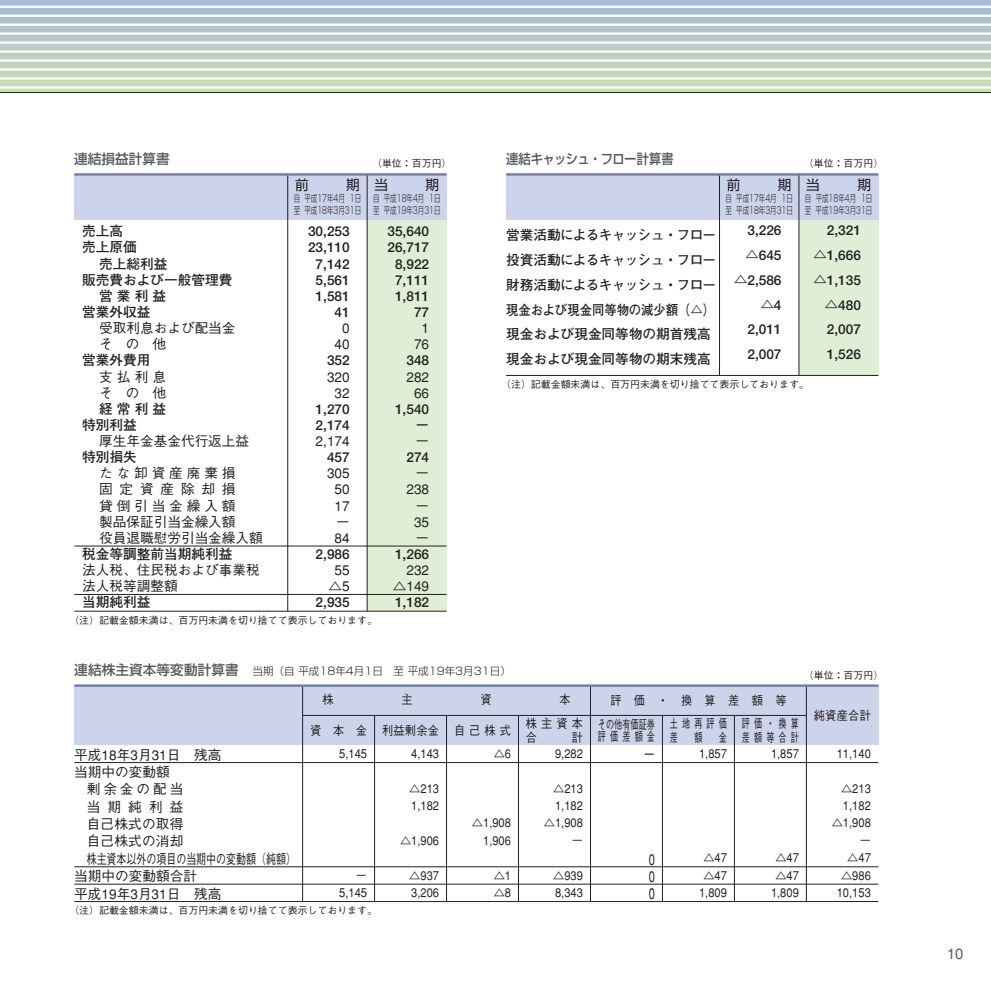
<style>
.page{position:relative;width:991px;height:991px;background:#fff}
.page>*{position:absolute;margin:0;border:0;box-sizing:border-box;transform-origin:0 0}
.t1{font:500 15.4px/17.3px "Gothic BBB";color:#231f20;text-align:justify;scale:.73 1}
.t2{font:500 14.88px "Gothic BBB";color:#57585a}
.t3{font:700 13.65px/24.8px "Futo Go B101";color:#231f20;text-align:right}
.t4{font:500 13.65px/16.1px "Gothic BBB";color:#231f20;text-align:center}
.t5{font:500 13.65px/16.1px "Gothic BBB";letter-spacing:.14em;color:#231f20}
.t6{font:500 13.65px "Gothic BBB";color:#231f20;scale:.73 1}
.t7{font:13.65px "Shin Go";color:#231f20}
.t8{font:500 13.65px "Shin Go";color:#57585a;scale:.9 1}
.t9{font:700 13.65px/16.1px "Futo Go B101";letter-spacing:.15em;color:#231f20}
.t10{font:500 13.65px "Shin Go";color:#57585a}
.t11{font:500 12.42px/17.3px "Gothic BBB";color:#231f20;scale:.9 1}
.t12{font:500 12.42px/12.4px "Gothic BBB";color:#231f20;scale:.65 1}
.t13{font:500 12.42px/22.4px "Gothic BBB";letter-spacing:1.11em;color:#231f20;text-align:center;scale:.9 1}
.t14{font:500 12.42px/22.9px "Gothic BBB";letter-spacing:.025em;color:#231f20;scale:.9 1}
.t15{font:500 12.42px/14.9px "Gothic BBB";letter-spacing:.52em;color:#231f20;scale:.65 1}
.t16{font:300 10.5px "Shin Go";color:#231f20}
.t17{font:500 9.97px "Gothic BBB";color:#231f20}
.t18{font:300 9.97px/11.7px "Shin Go";color:#231f20;scale:.65 1}
.s1{font-weight:500;font-size:13.65px;color:#57585a}
</style>
<div class="page">
<svg style="left:0;top:0;width:990px;height:92px"></svg>
<hr style="left:0;top:92px;width:990px;height:1px;background:#231f20">
<div style="left:799px;top:174px;width:79px;height:201px;background:#dfeed4"></div>
<div style="left:367px;top:174px;width:79px;height:437px;background:#dfeed4"></div>
<div style="left:74px;top:174px;width:372px;height:46px;background:#ccd4eb"></div>
<div style="left:506px;top:174px;width:372px;height:46px;background:#ccd4eb"></div>
<hr style="left:506px;top:375px;width:372px;height:1px;background:#231f20">
<div style="left:74px;top:685px;width:804px;height:60px;background:#ccd4eb"></div>
<hr style="left:302px;top:715px;width:504px;height:1px;background:#231f20">
<hr style="left:74px;top:762px;width:804px;height:1px;background:#231f20">
<hr style="left:74px;top:866px;width:804px;height:1px;background:#231f20">
<hr style="left:74px;top:883px;width:804px;height:1px;background:#231f20">
<hr style="left:74px;top:901px;width:804px;height:1px;background:#231f20">
<hr style="left:302px;top:685px;width:1px;height:216px;background:#231f20">
<hr style="left:806px;top:685px;width:1px;height:216px;background:#231f20">
<hr style="left:374px;top:715px;width:1px;height:186px;background:#231f20">
<hr style="left:446px;top:715px;width:1px;height:186px;background:#231f20">
<hr style="left:518px;top:715px;width:1px;height:186px;background:#231f20">
<hr style="left:590px;top:685px;width:1px;height:216px;background:#231f20">
<hr style="left:662px;top:715px;width:1px;height:186px;background:#231f20">
<hr style="left:734px;top:715px;width:1px;height:186px;background:#231f20">
<hr style="left:367px;top:174px;width:1px;height:437px;background:#231f20">
<hr style="left:287px;top:174px;width:1px;height:437px;background:#231f20">
<hr style="left:719px;top:174px;width:1px;height:201px;background:#231f20">
<hr style="left:798px;top:174px;width:1px;height:201px;background:#231f20">
<hr style="left:74px;top:173px;width:372px;height:3px;background:#737faf">
<hr style="left:506px;top:173px;width:372px;height:3px;background:#737faf">
<hr style="left:74px;top:684px;width:804px;height:3px;background:#737faf">
<hr style="left:74px;top:611px;width:372px;height:1px;background:#231f20">
<hr style="left:74px;top:594px;width:372px;height:1px;background:#231f20">
<hr style="left:74px;top:545px;width:372px;height:1px;background:#231f20">
<p class="t10" style="left:74px;top:154px;width:97px">連結損益計算書</p>
<p class="t17" style="left:372px;top:160px;width:81px">（単位：百万円）</p>
<p class="t7" style="left:295px;top:180px;width:66px">前　　期</p>
<p class="t18" style="left:294px;top:194px;width:105px">自 平成17年4月 1日至 平成18年3月31日</p>
<p class="t7" style="left:374px;top:180px;width:66px">当　　期</p>
<p class="t18" style="left:373px;top:194px;width:105px">自 平成18年4月 1日至 平成19年3月31日</p>
<p class="t3" style="left:82px;top:220px;width:42px">売上高</p>
<p class="t3" style="left:82px;top:236px;width:56px">売上原価</p>
<p class="t3" style="left:99px;top:252px;width:70px">売上総利益</p>
<p class="t3" style="left:82px;top:269px;width:152px">販売費および一般管理費</p>
<p class="t3" style="left:99px;top:285px;width:68px">営業利益</p>
<p class="t3" style="left:82px;top:301px;width:70px">営業外収益</p>
<p class="t4" style="left:99px;top:322px;width:138px;text-align:left">受取利息および配当金その他</p>
<p class="t3" style="left:82px;top:349px;width:70px">営業外費用</p>
<p class="t4" style="left:99px;top:370px;width:68px;text-align:left">支払利息その他</p>
<p class="t9" style="left:82px;top:402px;width:85px;text-indent:17px">経常利益特別利益</p>
<p class="t4" style="left:99px;top:434px;width:152px">厚生年金基金代行返上益</p>
<p class="t3" style="left:82px;top:446px;width:56px">特別損失</p>
<p class="t5" style="left:99px;top:467px;width:165px">たな卸資産廃棄損<br>固定資産除却損<br>貸倒引当金繰入額<br>製品保証引当金繰入額<br>役員退職慰労引当金繰入額</p>
<p class="t3" style="left:82px;top:543px;width:152px">税金等調整前当期純利益</p>
<p class="t4" style="left:82px;top:563px;width:179px;text-align:left">法人税、住民税および事業税法人税等調整額</p>
<p class="t3" style="left:82px;top:591px;width:70px">当期純利益</p>
<p class="t3" style="left:308px;top:225px;width:43px;line-height:16.1px">30,253<br>23,110<br>7,142<br>5,561<br>1,581<br>41</p>
<p class="t4" style="left:334px;top:322px;width:17px">0<br>40</p>
<p class="t3" style="left:327px;top:349px;width:24px">352</p>
<p class="t4" style="left:327px;top:370px;width:24px">320<br>32</p>
<p class="t3" style="left:315px;top:402px;width:36px;line-height:16.1px;text-align:left">1,270<br>2,174</p>
<p class="t4" style="left:315px;top:434px;width:36px">2,174</p>
<p class="t3" style="left:327px;top:446px;width:24px">457</p>
<p class="t4" style="left:334px;top:467px;width:17px;text-align:justify;text-indent:-8px">305<br>50<br>17－84</p>
<p class="t3" style="left:315px;top:543px;width:36px">2,986</p>
<p class="t4" style="left:328px;top:563px;width:23px">55 △5</p>
<p class="t3" style="left:315px;top:591px;width:36px">2,935</p>
<p class="t17" style="left:69px;top:616px;width:309px">（注）記載金額未満は、百万円未満を切り捨てて表示しております。</p>
<p class="t3" style="left:387px;top:225px;width:43px;line-height:16.1px">35,640<br>26,717<br>8,922<br>7,111<br>1,811<br>77</p>
<p class="t4" style="left:414px;top:322px;width:17px">1<br>76</p>
<p class="t3" style="left:406px;top:349px;width:24px">348</p>
<p class="t4" style="left:406px;top:370px;width:24px">282<br>66</p>
<p class="t3" style="left:395px;top:402px;width:36px;line-height:16.1px">1,540－</p>
<p class="t4" style="left:415px;top:434px;width:15px">－</p>
<p class="t3" style="left:406px;top:446px;width:24px">274</p>
<p class="t4" style="left:406px;top:467px;width:24px;text-align:right">－<br>238－<br>35－</p>
<p class="t3" style="left:395px;top:543px;width:36px">1,266</p>
<p class="t4" style="left:393px;top:563px;width:38px;text-align:right">232 △149</p>
<p class="t3" style="left:395px;top:591px;width:36px">1,182</p>
<p class="t8" style="left:506px;top:154px;width:188px">連結キャッシュ・フロー計算書</p>
<p class="t17" style="left:803px;top:160px;width:81px">（単位：百万円）</p>
<p class="t7" style="left:726px;top:180px;width:66px">前　　期</p>
<p class="t18" style="left:725px;top:194px;width:105px">自 平成17年4月 1日至 平成18年3月31日</p>
<p class="t7" style="left:806px;top:180px;width:66px">当　　期</p>
<p class="t18" style="left:804px;top:194px;width:105px">自 平成18年4月 1日至 平成19年3月31日</p>
<p class="t3" style="left:506px;top:224px;width:212px;text-align:left">営業活動によるキャッシュ・フロ－投資活動によるキャッシュ・フロ－財務活動によるキャッシュ・フロ－現金および現金同等物の減少額（△）現金および現金同等物の期首残高現金および現金同等物の期末残高</p>
<p class="t3" style="left:733px;top:219px;width:49px">3,226 △645 △2,586 △4<br>2,011<br>2,007</p>
<p class="t3" style="left:813px;top:219px;width:49px">2,321 △1,666 △1,135 △480<br>2,007<br>1,526</p>
<p class="t17" style="left:501px;top:380px;width:309px">（注）記載金額未満は、百万円未満を切り捨てて表示しております。</p>
<p class="t16" style="left:74px;top:667px;width:438px"><span class="s1">連結株主資本等変動計算書　</span>当期（自平成18年4月1日　至平成19年3月31日）</p>
<p class="t17" style="left:803px;top:671px;width:81px">（単位：百万円）</p>
<p class="t4" style="left:74px;top:748px;width:149px">平成18年3月31日　残高</p>
<p class="t4" style="left:74px;top:765px;width:97px">当期中の変動額</p>
<p class="t4" style="left:87px;top:783px;width:98px">剰余金の配当</p>
<p class="t4" style="left:87px;top:800px;width:98px">当期純利益</p>
<p class="t4" style="left:87px;top:817px;width:98px">自己株式の取得</p>
<p class="t4" style="left:87px;top:835px;width:98px">自己株式の消却</p>
<p class="t6" style="left:87px;top:853px;width:288px">株主資本以外の項目の当期中の変動額（純額）</p>
<p class="t4" style="left:74px;top:869px;width:124px">当期中の変動額合計</p>
<p class="t4" style="left:74px;top:887px;width:149px">平成19年3月31日　残高</p>
<p class="t11" style="left:322px;top:692px;width:14px">株</p>
<p class="t11" style="left:401px;top:692px;width:14px">主</p>
<p class="t11" style="left:480px;top:692px;width:14px">資</p>
<p class="t11" style="left:559px;top:692px;width:14px">本</p>
<p class="t13" style="left:610px;top:691px;width:197px">評価・換算差額等土地再評価</p>
<p class="t12" style="left:670px;top:733px;width:14px">差</p>
<p class="t12" style="left:694px;top:733px;width:14px">額</p>
<p class="t12" style="left:719px;top:733px;width:14px">金</p>
<p class="t15" style="left:741px;top:717px;width:89px">評価・換算差額等合計</p>
<p class="t11" style="left:526px;top:717px;width:65px;line-height:14.9px">株主資本合</p>
<p class="t11" style="left:454px;top:723px;width:65px">自己株式</p>
<p class="t12" style="left:598px;top:719px;width:89px">その他有価証券評価差額金</p>
<p class="t14" style="left:339px;top:720px;width:112px;text-indent:-29px">資 本 金 利益剰余金<br>5,145</p>
<p class="t11" style="left:572px;top:730px;width:14px">計</p>
<p class="t11" style="left:555px;top:746px;width:33px">9,282</p>
<p class="t11" style="left:544px;top:781px;width:45px;text-align:right">△213<br>1,182 △1,908－</p>
<p class="t11" style="left:553px;top:867px;width:35px">△939<br>8,343</p>
<p class="t11" style="left:699px;top:746px;width:33px">1,857</p>
<p class="t11" style="left:771px;top:746px;width:33px">1,857</p>
<p class="t11" style="left:411px;top:746px;width:33px">4,143</p>
<p class="t11" style="left:409px;top:781px;width:35px">△213<br>1,182</p>
<p class="t11" style="left:400px;top:833px;width:45px">△1,906</p>
<p class="t11" style="left:409px;top:867px;width:35px">△937<br>3,206</p>
<p class="t11" style="left:493px;top:746px;width:21px">△6</p>
<p class="t1" style="left:644px;top:748px;width:17px">－</p>
<p class="t11" style="left:472px;top:815px;width:45px;text-align:right">△1,908<br>1,906</p>
<p class="t11" style="left:493px;top:867px;width:21px">△1 △8</p>
<p class="t11" style="left:771px;top:850px;width:33px;text-align:center">△47 △47<br>1,809</p>
<p class="t11" style="left:699px;top:850px;width:33px;text-align:center">△47 △47<br>1,809</p>
<p class="t1" style="left:648px;top:852px;width:10px">0<br>0<br>0</p>
<p class="t11" style="left:339px;top:867px;width:33px;text-align:right">－<br>5,145</p>
<p class="t17" style="left:69px;top:906px;width:309px">（注）記載金額未満は、百万円未満を切り捨てて表示しております。</p>
<p class="t11" style="left:813px;top:708px;width:65px">純資産合計</p>
<p class="t11" style="left:836px;top:746px;width:39px">11,140</p>
<p class="t11" style="left:831px;top:781px;width:45px;text-align:right">△213<br>1,182 △1,908－<br>△47 △986<br>10,153</p>
<p class="t2" style="left:947px;top:948px;width:18px">10</p>
</div>
